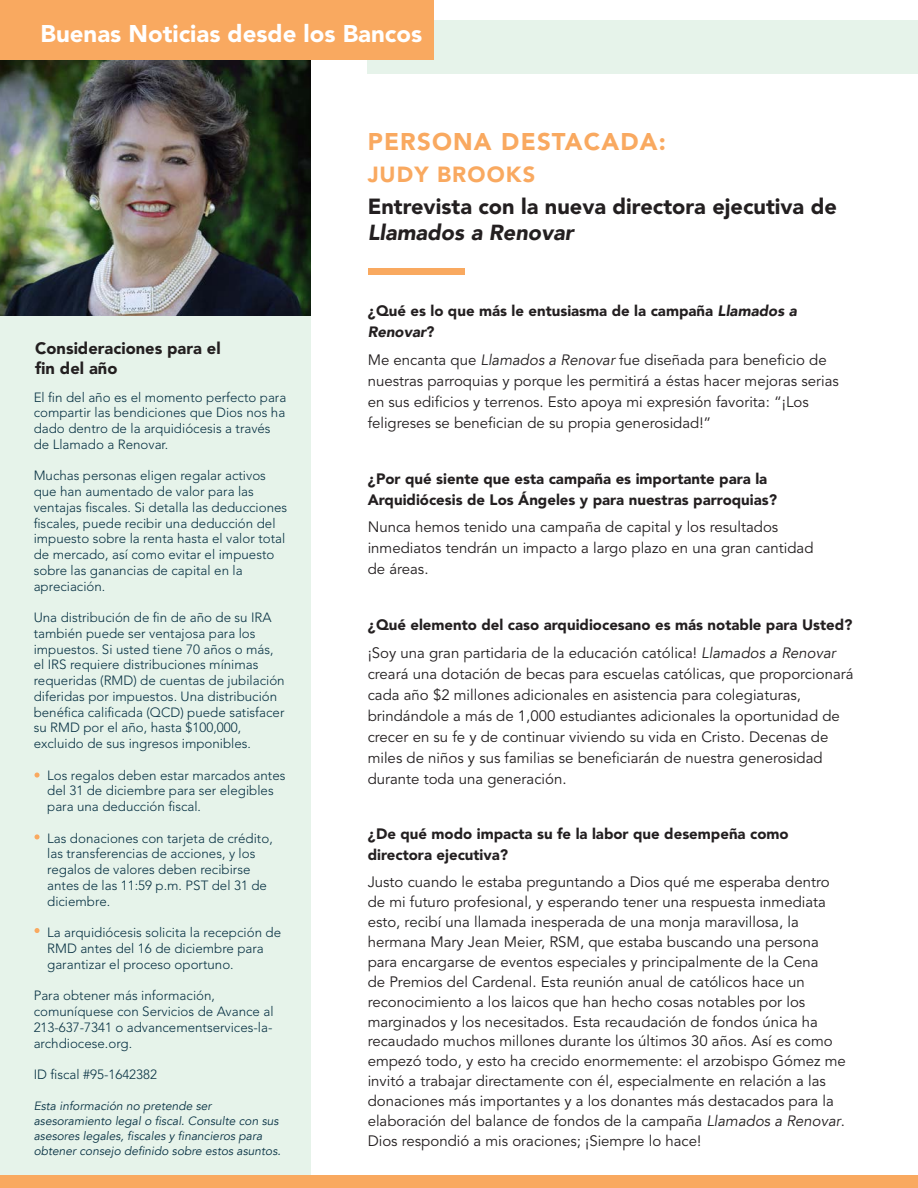
<style>
.page{position:relative;width:918px;height:1188px;background:#fff}
.page>*{position:absolute;margin:0;border:0;box-sizing:border-box;transform-origin:0 0}
.t1{font:900 24px "Avenir LT Std";color:#fff}
.Good_News_-_Title{font:900 24px "Avenir LT Std";letter-spacing:.05em;color:#f9a960}
.Good_News_-_Title-2{font:900 21.75px/26.1px "Avenir LT Std";color:#231f20}
.Good_News_-_Title-3{font:900 21.75px "Avenir LT Std";letter-spacing:.05em;color:#f9a960}
.t2{font:900 16.5px/19.8px "Avenir LT Std";color:#231f20}
.Good_News_-_Text{font:15px/20px "Avenir LT Std";color:#231f20}
.Good_News_-_Text-2{font:900 15px/21px "Avenir LT Std";color:#231f20}
.t3{font:300 13.35px/15.8px "Avenir LT Std";color:#083244}
.t4{font:italic 12px/15px "Avenir LT";color:#083244}
.s1{font-family:"Avenir";font-style:italic}
.s2{font-family:"Avenir LT";font-style:italic}
</style>
<div class="page">
<div style="left:368px;top:20px;width:550px;height:54px;background:#e6f3ea"></div>
<img style="left:0;top:59px;width:310px;height:257px">
<div style="left:0;top:316px;width:310px;height:860px;background:#e6f3ea"></div>
<div style="left:0;top:0;width:433px;height:59px;background:#f9a960"></div>
<div style="left:0;top:1176px;width:918px;height:12px;background:#f9a960"></div>
<div style="left:368px;top:268px;width:97px;height:7px;background:#f9a960"></div>
<svg style="left:34px;top:773px;width:6px;height:5px"></svg>
<svg style="left:34px;top:834px;width:6px;height:5px"></svg>
<svg style="left:34px;top:928px;width:6px;height:5px"></svg>
<p class="t1" style="left:40px;top:19px;width:383px">Buenas Noticias desde los Bancos</p>
<p class="t2" style="left:35px;top:339px;width:187px">Consideraciones para el fin del año</p>
<p class="t3" style="left:34px;top:389px;width:254px">El fin del año es el momento perfecto para compartir las bendiciones que Dios nos ha dado dentro de la arquidiócesis a través de Llamado a Renovar.</p>
<p class="t3" style="left:34px;top:468px;width:255px">Muchas personas eligen regalar activos que han aumentado de valor para las ventajas fiscales. Si detalla las deducciones fiscales, puede recibir una deducción del impuesto sobre la renta hasta el valor total de mercado, así como evitar el impuesto sobre las ganancias de capital en la apreciación.</p>
<p class="t3" style="left:34px;top:610px;width:253px">Una distribución de fin de año de su IRA también puede ser ventajosa para los impuestos. Si usted tiene 70 años o más, el IRS requiere distribuciones mínimas requeridas (RMD) de cuentas de jubilación diferidas por impuestos. Una distribución benéfica calificada (QCD) puede satisfacer su RMD por el año, hasta $100,000, excluido de sus ingresos imponibles.</p>
<p class="t3" style="left:47px;top:767px;width:240px">Los regalos deben estar marcados antes del 31 de diciembre para ser elegibles para una deducción fiscal.</p>
<p class="t3" style="left:47px;top:830px;width:227px">Las donaciones con tarjeta de crédito, las transferencias de acciones, y los regalos de valores deben recibirse antes de las 11:59 p.m. PST del 31 de diciembre.</p>
<p class="t3" style="left:47px;top:925px;width:235px">La arquidiócesis solicita la recepción de<br>RMD antes del 16 de diciembre para garantizar el proceso oportuno.</p>
<p class="t3" style="left:34px;top:988px;width:241px">Para obtener más información, comuníquese con Servicios de Avance al<br>213-637-7341 o advancementservices-la&shy;archdiocese.org.</p>
<p class="t3" style="left:34px;top:1067px;width:125px">ID fiscal #95-1642382</p>
<p class="t4" style="left:34px;top:1098px;width:249px">Esta información no pretende ser asesoramiento legal o fiscal. Consulte con sus asesores legales, fiscales y financieros para obtener consejo definido sobre estos asuntos.</p>
<p class="Good_News_-_Title" style="left:368px;top:127px;width:300px">PERSONA DESTACADA:</p>
<p class="Good_News_-_Title-3" style="left:368px;top:161px;width:169px">JUDY BROOKS</p>
<p class="Good_News_-_Title-2" style="left:368px;top:193px;width:471px">Entrevista con la nueva directora ejecutiva de<br><span class="s1">Llamados a Renovar</span></p>
<p class="Good_News_-_Text-2" style="left:368px;top:301px;width:431px">¿Qué es lo que más le entusiasma de la campaña <span class="s1">Llamados a<br>Renovar</span>?</p>
<p class="Good_News_-_Text" style="left:368px;top:350px;width:473px;line-height:21px">Me encanta que <span class="s2">Llamados a Renovar</span> fue diseñada para beneficio de nuestras parroquias y porque les permitirá a éstas hacer mejoras serias en sus edificios y terrenos. Esto apoya mi expresión favorita: “¡Los feligreses se benefician de su propia generosidad!”</p>
<p class="Good_News_-_Text-2" style="left:368px;top:468px;width:411px">¿Por qué siente que esta campaña es importante para la<br>Arquidiócesis de Los Ángeles y para nuestras parroquias?</p>
<p class="Good_News_-_Text" style="left:368px;top:517px;width:447px;line-height:21px">Nunca hemos tenido una campaña de capital y los resultados inmediatos tendrán un impacto a largo plazo en una gran cantidad de áreas.</p>
<p class="Good_News_-_Text-2" style="left:368px;top:614px;width:486px">¿Qué elemento del caso arquidiocesano es más notable para Usted?</p>
<p class="Good_News_-_Text" style="left:368px;top:642px;width:487px;line-height:21px">¡Soy una gran partidaria de la educación católica! <span class="s2">Llamados a Renovar </span>creará una dotación de becas para escuelas católicas, que proporcionará cada año $2 millones adicionales en asistencia para colegiaturas, brindándole a más de 1,000 estudiantes adicionales la oportunidad de crecer en su fe y de continuar viviendo su vida en Cristo. Decenas de miles de niños y sus familias se beneficiarán de nuestra generosidad durante toda una generación.</p>
<p class="Good_News_-_Text-2" style="left:368px;top:823px;width:423px">¿De qué modo impacta su fe la labor que desempeña como directora ejecutiva?</p>
<p class="Good_News_-_Text" style="left:368px;top:872px;width:480px">Justo cuando le estaba preguntando a Dios qué me esperaba dentro de mi futuro profesional, y esperando tener una respuesta inmediata esto, recibí una llamada inesperada de una monja maravillosa, la hermana Mary Jean Meier, RSM, que estaba buscando una persona para encargarse de eventos especiales y principalmente de la Cena<br>de Premios del Cardenal. Esta reunión anual de católicos hace un reconocimiento a los laicos que han hecho cosas notables por los marginados y los necesitados. Esta recaudación de fondos única ha recaudado muchos millones durante los últimos 30 años. Así es como empezó todo, y esto ha crecido enormemente: el arzobispo Gómez me invitó a trabajar directamente con él, especialmente en relación a las donaciones más importantes y a los donantes más destacados para la elaboración del balance de fondos de la campaña <span class="s2">Llamados a Renovar</span>.<br>Dios respondió a mis oraciones; ¡Siempre lo hace!</p>
</div>
